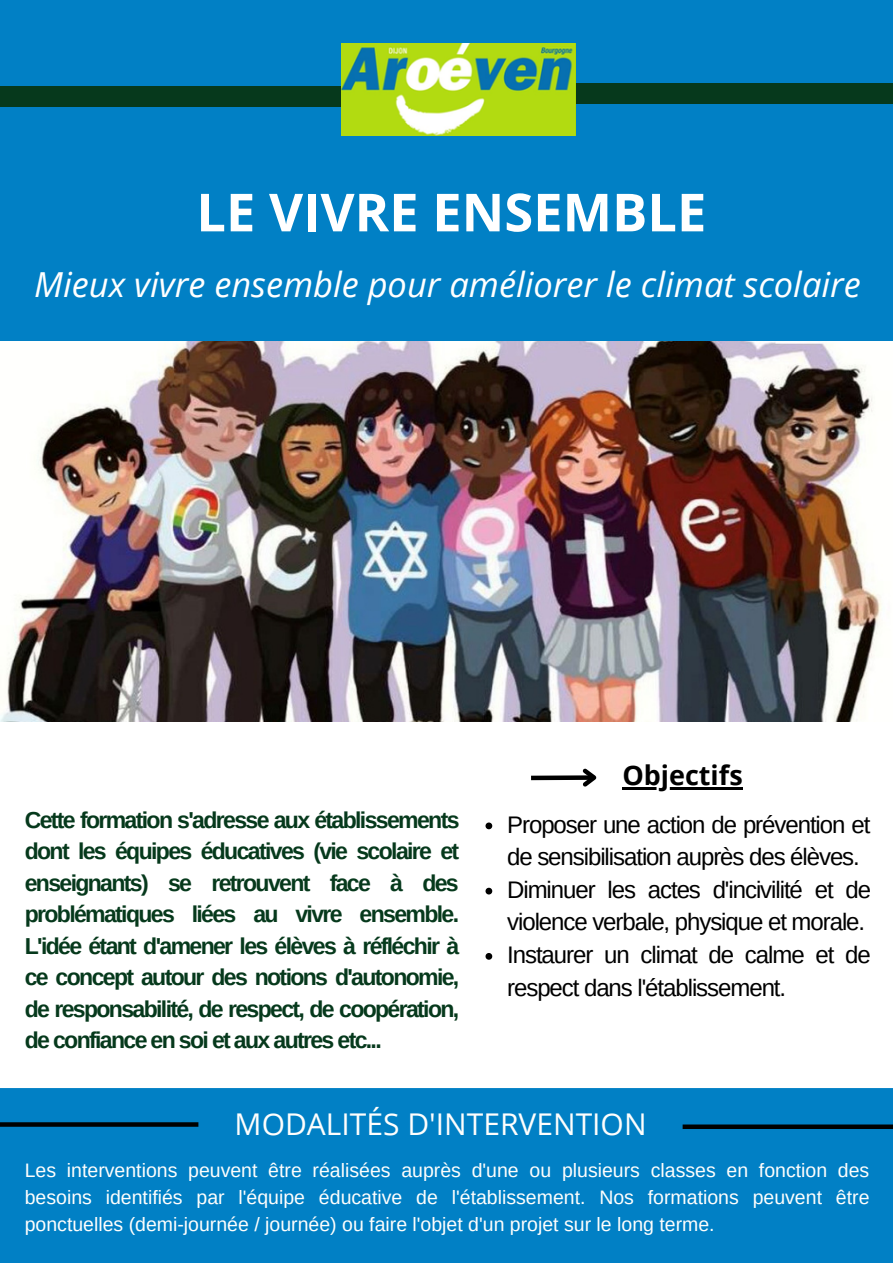
<style>
.page{position:relative;width:893px;height:1264px;background:#fff}
.page>*{position:absolute;margin:0;border:0;box-sizing:border-box;transform-origin:0 0}
.t1{font:700 52.5px "Open Sans";color:#fff}
.t2{font:italic 34.5px "Open Sans";color:#fff}
.t3{font:30px "Open Sans";color:#fefefd}
.t4{font:700 27px "Open Sans";color:#000}
.t5{font:24px/32.5px "Arimo";letter-spacing:-.045em;color:#000}
.t6{font:700 23.1px/31.5px "Arimo";letter-spacing:-.07em;color:#06391c;text-align:justify}
.t7{font:19.5px/27px "Arimo";color:#fefefd;text-align:justify}
</style>
<div class="page">
<div style="left:0;top:0;width:892px;height:341px;background:#0180c5"></div>
<div style="left:0;top:87px;width:387px;height:10px;background:#06391c"></div>
<div style="left:0;top:97px;width:387px;height:10px;background:#06391c"></div>
<div style="left:564px;top:83px;width:328px;height:10px;background:#06391c"></div>
<div style="left:564px;top:93px;width:328px;height:11px;background:#06391c"></div>
<div style="left:531px;top:775px;width:63px;height:5px;background:#000"></div>
<svg style="left:578px;top:768px;width:19px;height:19px"></svg>
<div style="left:0;top:1088px;width:892px;height:174px;background:#0180c5"></div>
<svg style="left:0;top:1122px;width:198px;height:4px"></svg>
<svg style="left:682px;top:1124px;width:210px;height:4px"></svg>
<img style="left:0;top:341px;width:882px;height:380px">
<hr style="left:622px;top:787px;width:120px;height:2px;background:#000">
<svg style="left:485px;top:822px;width:7px;height:7px"></svg>
<svg style="left:485px;top:887px;width:7px;height:7px"></svg>
<svg style="left:485px;top:953px;width:7px;height:6px"></svg>
<img style="left:341px;top:43px;width:234px;height:92px">
<h1 class="t1" style="left:196px;top:175px;width:511px">LE VIVRE ENSEMBLE</h1>
<h2 class="t2" style="left:34px;top:260px;width:828px">Mieux vivre ensemble pour améliorer le climat scolaire</h2>
<p class="t6" style="left:25px;top:804px;width:436px">Cette formation s'adresse aux établissements dont les équipes éducatives (vie scolaire et enseignants) se retrouvent face à des problématiques liées au vivre ensemble.<br>L'idée étant d'amener les élèves à réfléchir à ce concept autour des notions d'autonomie, de responsabilité, de respect, de coopération, de confiance en soi et aux autres etc...</p>
<p class="t4" style="left:622px;top:756px;width:122px">Objectifs</p>
<p class="t5" style="left:507px;top:808px;width:365px">Proposer une action de prévention et de sensibilisation auprès des élèves.<br>Diminuer les actes d'incivilité et de violence verbale, physique et morale.<br>Instaurer un climat de calme et de respect dans l'établissement.</p>
<p class="t3" style="left:235px;top:1103px;width:413px">MODALITÉS D'INTERVENTION</p>
<p class="t7" style="left:25px;top:1157px;width:846px">Les interventions peuvent être réalisées auprès d'une ou plusieurs classes en fonction des besoins identifiés par l'équipe éducative de l'établissement. Nos formations peuvent être ponctuelles (demi-journée / journée) ou faire l'objet d'un projet sur le long terme.</p>
</div>
